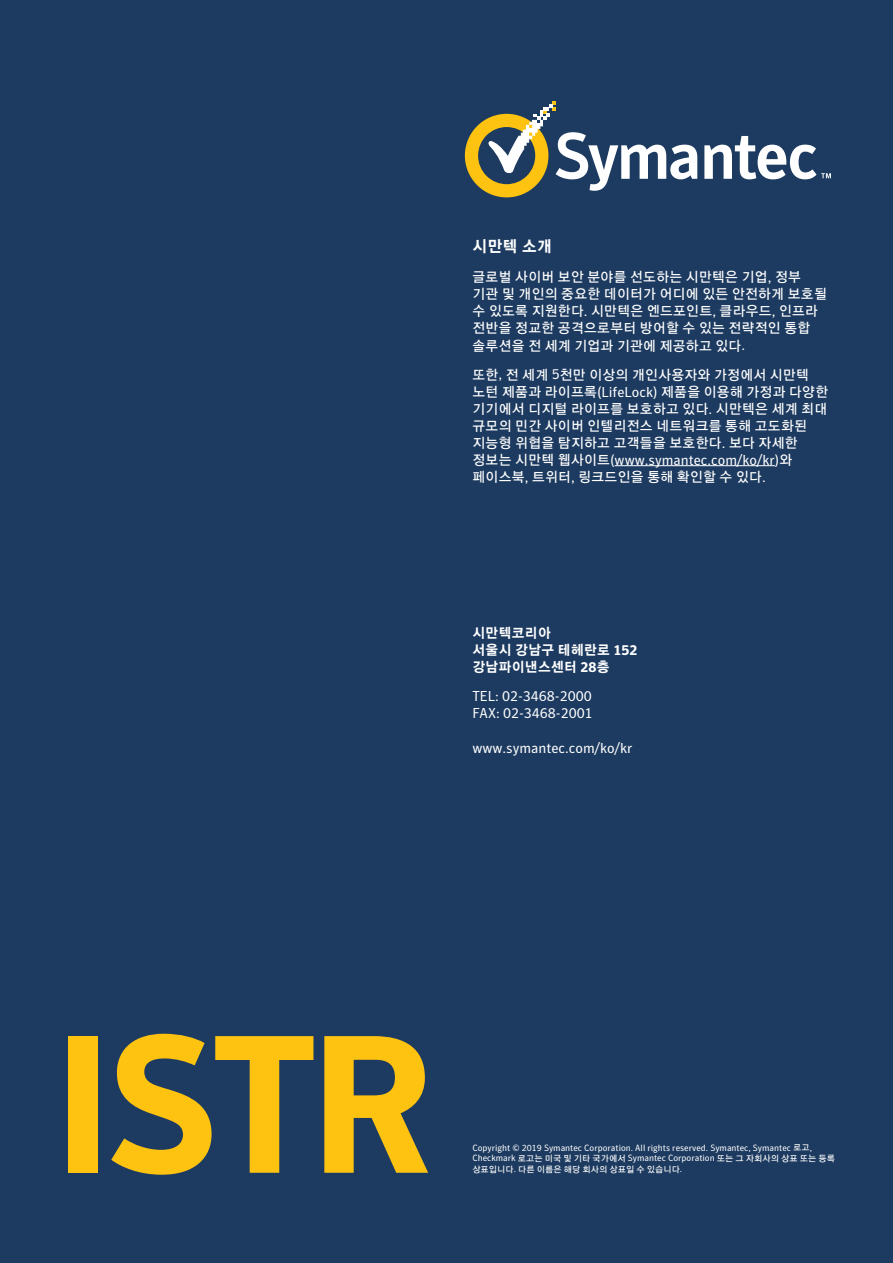
<style>
.page{position:relative;width:893px;height:1263px;background:#1d3b60}
.page>*{position:absolute;margin:0;border:0;box-sizing:border-box;transform-origin:0 0}
.t1{font:700 194.4px "Symantec Sans";color:#fec210}
.t2{font:16.05px "KN Sans B";color:#fff;scale:.95 1}
.t3{font:14.25px/17.1px "Symantec Sans";color:#fff}
.t4{font:13.8px/17.1px "KN Sans R";letter-spacing:.08em;color:#fff;scale:.95 1}
.t5{font:13.8px/17.1px "KN Sans B";letter-spacing:.08em;color:#fff;scale:.95 1}
.t6{font:9px/10.8px "Symantec Sans";color:#fff}
.t7{font:8.7px "KN Sans R";letter-spacing:.08em;color:#fff;scale:.95 1}
.s1{font-family:"Symantec Sans";font-size:14.25px}
.s2{font-family:"KN Sans R";font-size:13.8px}
.s3{font-family:"Symantec Sans";font-weight:700;font-size:14.25px}
.s4{font-family:"KN Sans R";font-size:8.7px}
.s5{font-family:"Symantec Sans";font-size:9px}
</style>
<div class="page">
<svg style="left:704px;top:136px;width:127px;height:43px"></svg>
<svg style="left:465px;top:101px;width:232px;height:96px"></svg>
<hr style="left:615px;top:465px;width:160px;height:1px;background:#fff">
<p class="t2" style="left:473px;top:238px;width:84px">시만텍 소개</p>
<p class="t4" style="left:473px;top:269px;width:374px">글로벌 사이버 보안 분야를 선도하는 시만텍은 기업<span class="s1">,</span> 정부 기관 및 개인의 중요한 데이터가 어디에 있든 안전하게 보호될 수 있도록 지원한다<span class="s1">.</span> 시만텍은 엔드포인트<span class="s1">,</span> 클라우드<span class="s1">,</span> 인프라 전반을 정교한 공격으로부터 방어할 수 있는 전략적인 통합 솔루션을 전 세계 기업과 기관에 제공하고 있다<span class="s1">.</span></p>
<p class="t4" style="left:473px;top:366px;width:375px">또한<span class="s1">,</span> 전 세계 <span class="s1">5</span>천만 이상의 개인사용자와 가정에서 시만텍 노턴 제품과 라이프록<span class="s1">(LifeLock)</span> 제품을 이용해 가정과 다양한 기기에서 디지털 라이프를 보호하고 있다<span class="s1">.</span> 시만텍은 세계 최대 규모의 민간 사이버 인텔리전스 네트워크를 통해 고도화된 지능형 위협을 탐지하고 고객들을 보호한다<span class="s1">.</span> 보다 자세한</p>
<p class="t3" style="left:473px;top:451px;width:321px"><span class="s2">정보는 시만텍 웹사이트</span>(www.symantec.com/ko/kr)<span class="s2">와</span></p>
<p class="t4" style="left:473px;top:469px;width:310px">페이스북<span class="s1">,</span> 트위터<span class="s1">,</span> 링크드인을 통해 확인할 수 있다<span class="s1">.</span></p>
<p class="t5" style="left:473px;top:625px;width:175px">시만텍코리아<br>서울시 강남구 테헤란로 <span class="s3">152 </span>강남파이낸스센터 <span class="s3">28</span>층</p>
<p class="t3" style="left:472px;top:687px;width:122px">TEL: 02-3468-2000<br>FAX: 02-3468-2001</p>
<p class="t3" style="left:472px;top:739px;width:162px">www.symantec.com/ko/kr</p>
<h1 class="t1" style="left:53px;top:989px;width:383px">ISTR</h1>
<p class="t6" style="left:472px;top:1142px;width:364px">Copyright © 2019 Symantec Corporation. All rights reserved. Symantec, Symantec <span class="s4">로고</span>,<br>Checkmark <span class="s4">로고는 미국 및 기타 국가에서</span> Symantec Corporation <span class="s4">또는 그 자회사의 상표 또는 등록</span></p>
<p class="t7" style="left:473px;top:1164px;width:222px">상표입니다<span class="s5">.</span> 다른 이름은 해당 회사의 상표일 수 있습니다<span class="s5">.</span></p>
</div>
